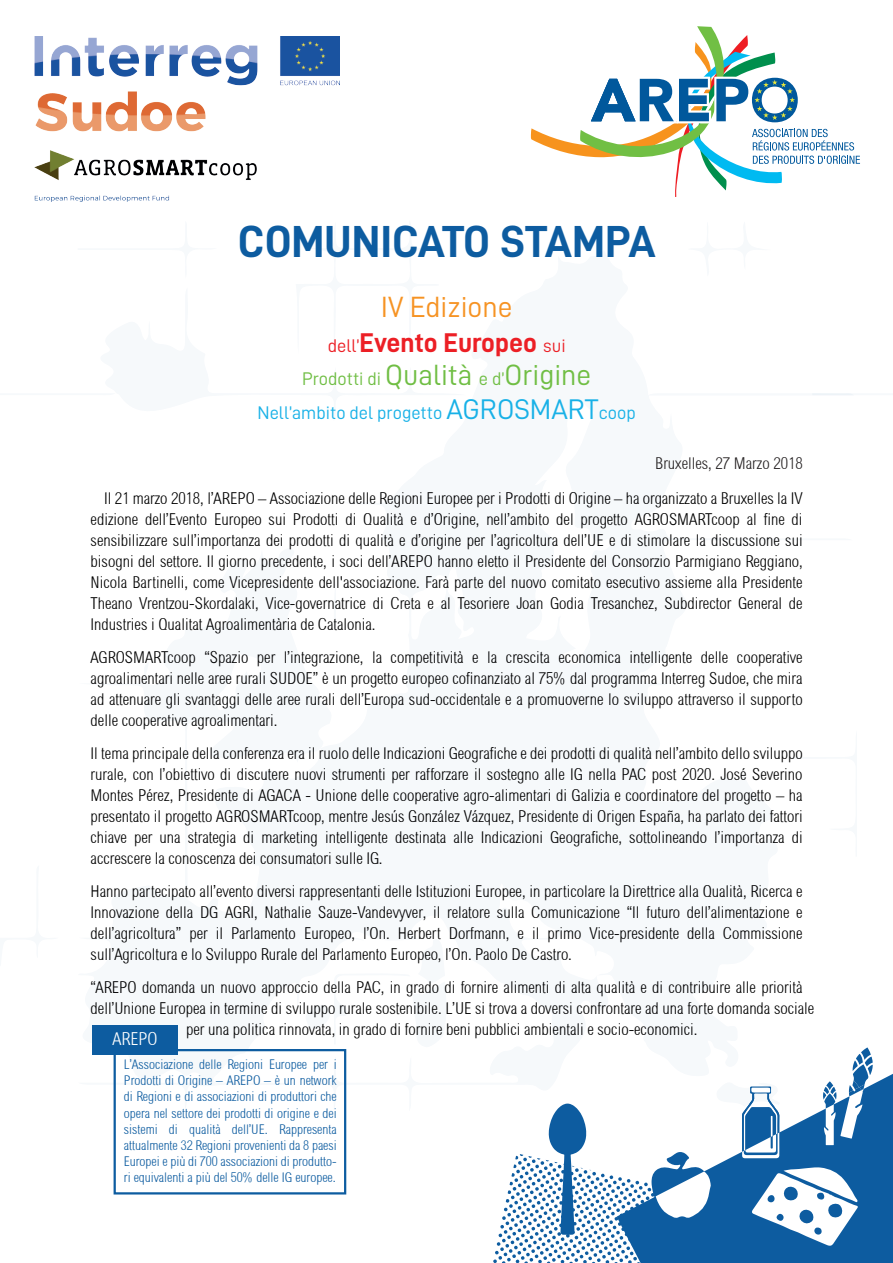
<style>
.page{position:relative;width:893px;height:1263px;background:#fff}
.page>*{position:absolute;margin:0;border:0;box-sizing:border-box;transform-origin:0 0}
.t1{font:45px "D DIN Bold";color:#0d5ca0}
.t2{font:29.4px "D DIN";color:#70be44}
.t3{font:29.4px "D DIN";color:#f69323}
.t4{font:27.15px "D DIN Bold";color:#ec1f25}
.t5{font:18.3px "D DIN";color:#18b1e7}
.t6{font:18px "Sertig";color:#fff}
.t7{font:16.5px/21px "Sertig";color:#000001;text-align:justify}
.t8{font:16.5px "Sertig";color:#231f20}
.t9{font:13.5px/16.2px "Sertig";color:#0d5ca0;text-align:justify}
.s1{font-family:"D DIN";font-size:18.3px}
.s2{font-size:18.3px}
.s3{font-size:28.5px}
</style>
<div class="page">
<svg style="left:812px;top:393px;width:41px;height:2px"></svg>
<svg style="left:531px;top:26px;width:329px;height:170px"></svg>
<img style="left:34px;top:36px;width:306px;height:166px">
<div style="left:873px;top:1074px;width:20px;height:189px;background:#0d5ca0"></div>
<svg style="left:493px;top:1047px;width:380px;height:216px"></svg>
<div style="left:114px;top:1049px;width:232px;height:145px;border:2px solid #0d5ca0"></div>
<div style="left:92px;top:1025px;width:86px;height:30px;background:#0d5ca0"></div>
<h1 class="t1" style="left:238px;top:217px;width:419px">COMUNICATO STAMPA</h1>
<h2 class="t3" style="left:381px;top:291px;width:133px">IV Edizione</h2>
<h3 class="t4" style="left:328px;top:327px;width:239px"><span class="s1">dell’</span>Evento Europeo <span class="s1">sui</span></h3>
<h2 class="t2" style="left:302px;top:359px;width:291px"><span class="s2">Prodotti di</span> Qualità <span class="s2">e d’</span>Origine</h2>
<p class="t5" style="left:258px;top:403px;width:380px">Nell’ambito del progetto <span class="s3">AGROSMART</span>coop</p>
<p class="t8" style="left:655px;top:453px;width:149px">Bruxelles, 27 Marzo 2018</p>
<p class="t7" style="left:91px;top:488px;width:714px;text-indent:13px">Il 21 marzo 2018, l’AREPO – Associazione delle Regioni Europee per i Prodotti di Origine – ha organizzato a Bruxelles la IV edizione dell’Evento Europeo sui Prodotti di Qualità e d’Origine, nell’ambito del progetto AGROSMARTcoop al fine di sensibilizzare sull’importanza dei prodotti di qualità e d’origine per l’agricoltura dell’UE e di stimolare la discussione sui bisogni del settore. Il giorno precedente, i soci dell’AREPO hanno eletto il Presidente del Consorzio Parmigiano Reggiano, Nicola Bartinelli, come Vicepresidente dell'associazione. Farà parte del nuovo comitato esecutivo assieme alla Presidente Theano Vrentzou-Skordalaki, Vice-governatrice di Creta e al Tesoriere Joan Godia Tresanchez, Subdirector General de Industries i Qualitat Agroalimentària de Catalonia.</p>
<p class="t7" style="left:91px;top:647px;width:714px">AGROSMARTcoop “Spazio per l’integrazione, la competitività e la crescita economica intelligente delle cooperative agroalimentari nelle aree rurali SUDOE” è un progetto europeo cofinanziato al 75% dal programma Interreg Sudoe, che mira ad attenuare gli svantaggi delle aree rurali dell’Europa sud-occidentale e a promuoverne lo sviluppo attraverso il supporto delle cooperative agroalimentari.</p>
<p class="t7" style="left:91px;top:743px;width:714px">Il tema principale della conferenza era il ruolo delle Indicazioni Geografiche e dei prodotti di qualità nell’ambito dello sviluppo rurale, con l’obiettivo di discutere nuovi strumenti per rafforzare il sostegno alle IG nella PAC post 2020. José Severino Montes Pérez, Presidente di AGACA - Unione delle cooperative agro-alimentari di Galizia e coordinatore del progetto – ha presentato il progetto AGROSMARTcoop, mentre Jesús González Vázquez, Presidente di Origen España, ha parlato dei fattori chiave per una strategia di marketing intelligente destinata alle Indicazioni Geografiche, sottolineando l’importanza di accrescere la conoscenza dei consumatori sulle IG.</p>
<p class="t7" style="left:91px;top:881px;width:713px">Hanno partecipato all’evento diversi rappresentanti delle Istituzioni Europee, in particolare la Direttrice alla Qualità, Ricerca e Innovazione della DG AGRI, Nathalie Sauze-Vandevyver, il relatore sulla Comunicazione “Il futuro dell’alimentazione e dell’agricoltura” per il Parlamento Europeo, l’On. Herbert Dorfmann, e il primo Vice-presidente della Commissione sull’Agricoltura e lo Sviluppo Rurale del Parlamento Europeo, l’On. Paolo De Castro.</p>
<p class="t7" style="left:91px;top:977px;width:725px">“AREPO domanda un nuovo approccio della PAC, in grado di fornire alimenti di alta qualità e di contribuire alle priorità dell’Unione Europea in termine di sviluppo rurale sostenibile. L’UE si trova a doversi confrontare ad una forte domanda sociale</p>
<p class="t6" style="left:112px;top:1028px;width:46px">AREPO</p>
<p class="t7" style="left:186px;top:1019px;width:513px">per una politica rinnovata, in grado di fornire beni pubblici ambientali e socio-economici.</p>
<p class="t9" style="left:124px;top:1056px;width:214px">L’Associazione delle Regioni Europee per i Prodotti di Origine – AREPO – è un network di Regioni e di associazioni di produttori che opera nel settore dei prodotti di origine e dei sistemi di qualità dell’UE. Rappresenta attualmente 32 Regioni provenienti da 8 paesi Europei e più di 700 associazioni di produtto&shy;ri equivalenti a più del 50% delle IG europee.</p>
</div>
